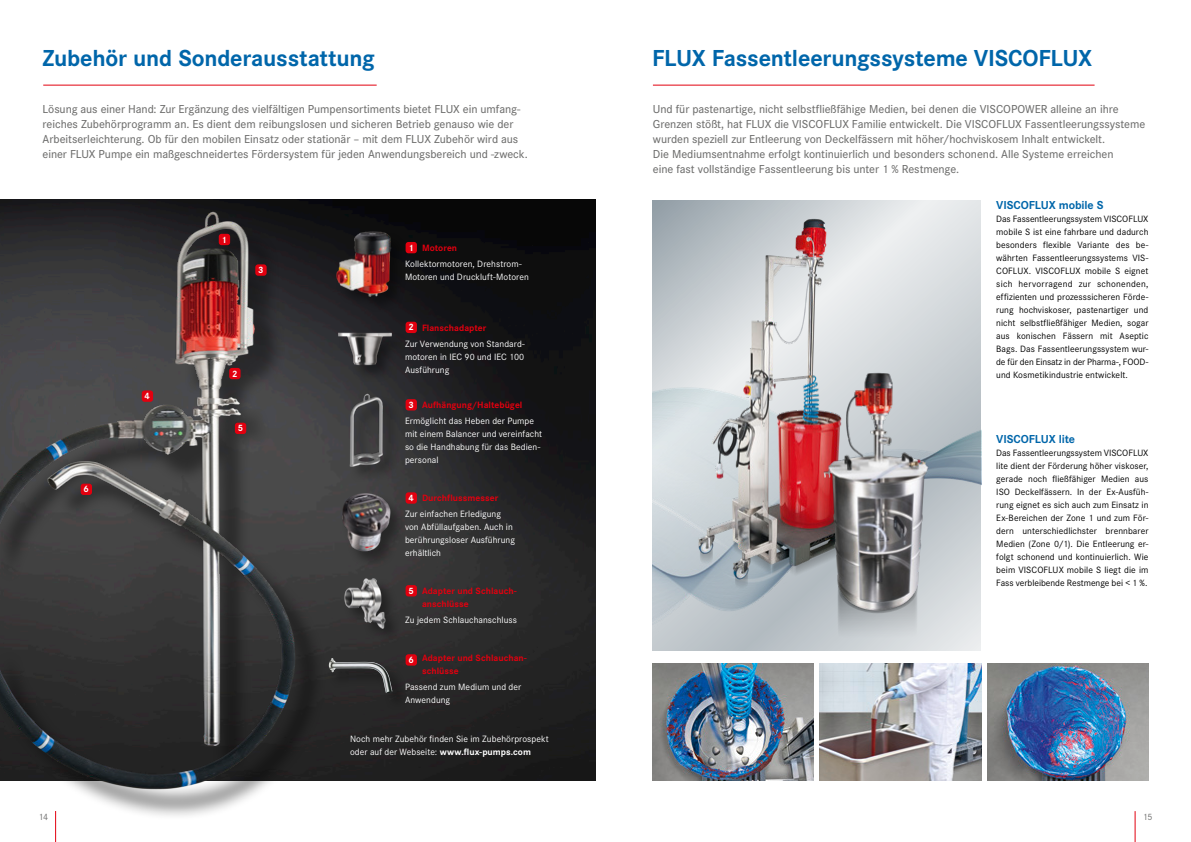
<style>
.page{position:relative;width:1191px;height:842px;background:#fff}
.page>*{position:absolute;margin:0;border:0;box-sizing:border-box;transform-origin:0 0}
.t1{font:700 24px "Corporate S";letter-spacing:-.01em;color:#06a}
.t2{font:500 12px/15px "Corporate S";letter-spacing:-.005em;color:#6f6f6e}
.t3{font:700 12px "Corporate S";letter-spacing:-.01em;color:#06a}
.t4{font:9.5px/13px "Corporate S";color:#000;text-align:justify}
.t5{font:9.5px/13px "Corporate S";letter-spacing:.005em;color:#fff}
.t6{font:700 9.5px/13px "Corporate S";letter-spacing:.005em;color:#e2000f}
.t7{font:700 9.5px "Corporate S";color:#fff}
.t8{font:9.5px "Corporate S";color:#6f6f6e}
.s1{font-weight:700}
</style>
<div class="page">
<img style="left:0;top:200px;width:595px;height:580px">
<hr style="left:653px;top:85px;width:441px;height:1px;background:#e2000f">
<hr style="left:43px;top:85px;width:334px;height:1px;background:#e2000f">
<img style="left:819px;top:663px;width:162px;height:117px">
<img style="left:652px;top:663px;width:161px;height:117px">
<img style="left:987px;top:663px;width:161px;height:117px">
<div style="left:341px;top:492px;width:65px;height:76px;background:#000;opacity:.4"></div>
<img style="left:334px;top:489px;width:63px;height:64px">
<div style="left:344px;top:577px;width:58px;height:67px;background:#343334"></div>
<img style="left:341px;top:574px;width:47px;height:57px">
<div style="left:0;top:220px;width:327px;height:600px;background:#000;opacity:.4"></div>
<img style="left:0;top:205px;width:306px;height:596px">
<div style="left:255px;top:264px;width:12px;height:12px;background:#e2000f;border-radius:3px"></div>
<div style="left:142px;top:390px;width:11px;height:12px;background:#e2000f;border-radius:3px"></div>
<div style="left:81px;top:484px;width:11px;height:11px;background:#e2000f;border-radius:3px"></div>
<div style="left:235px;top:423px;width:11px;height:11px;background:#e2000f;border-radius:3px"></div>
<div style="left:229px;top:368px;width:11px;height:11px;background:#e2000f;border-radius:3px"></div>
<div style="left:405px;top:242px;width:12px;height:11px;background:#e2000f;border-radius:3px"></div>
<div style="left:405px;top:492px;width:12px;height:12px;background:#e2000f;border-radius:3px"></div>
<div style="left:405px;top:399px;width:12px;height:11px;background:#e2000f;border-radius:3px"></div>
<div style="left:405px;top:322px;width:12px;height:11px;background:#e2000f;border-radius:3px"></div>
<div style="left:405px;top:585px;width:12px;height:11px;background:#e2000f;border-radius:3px"></div>
<div style="left:405px;top:654px;width:12px;height:12px;background:#e2000f;border-radius:3px"></div>
<div style="left:219px;top:234px;width:11px;height:11px;background:#e2000f;border-radius:3px"></div>
<div style="left:335px;top:231px;width:72px;height:82px;background:#000;opacity:.4"></div>
<img style="left:330px;top:227px;width:65px;height:73px">
<div style="left:349px;top:393px;width:51px;height:89px;background:#000;opacity:.4"></div>
<img style="left:342px;top:394px;width:47px;height:72px">
<div style="left:337px;top:331px;width:71px;height:50px;background:#000;opacity:.4"></div>
<img style="left:330px;top:327px;width:65px;height:43px">
<div style="left:328px;top:658px;width:81px;height:52px;background:#272727"></div>
<img style="left:329px;top:658px;width:63px;height:35px">
<svg style="left:652px;top:200px;width:329px;height:99px;background:#cfd4d8"></svg>
<img style="left:652px;top:299px;width:329px;height:352px">
<img style="left:666px;top:213px;width:249px;height:375px">
<svg style="left:733px;top:519px;width:184px;height:123px;background:#a2a4a8"></svg>
<img style="left:821px;top:343px;width:112px;height:270px">
<hr style="left:55px;top:811px;width:1px;height:31px;background:#e2000f">
<hr style="left:1134px;top:811px;width:1px;height:31px;background:#e2000f">
<p class="t1" style="left:43px;top:44px;width:334px">Zubehör und Sonderausstattung</p>
<p class="t1" style="left:652px;top:44px;width:441px">FLUX Fassentleerungssysteme VISCOFLUX</p>
<p class="t2" style="left:43px;top:101px;width:487px">Lösung aus einer Hand: Zur Ergänzung des vielfältigen Pumpensortiments bietet FLUX ein umfang&shy;reiches Zubehörprogramm an. Es dient dem reibungslosen und sicheren Betrieb genauso wie der Arbeitserleichterung. Ob für den mobilen Einsatz oder stationär – mit dem FLUX Zubehör wird aus einer FLUX Pumpe ein maßgeschneidertes Fördersystem für jeden Anwendungsbereich und -zweck.</p>
<p class="t2" style="left:653px;top:101px;width:494px">Und für pastenartige, nicht selbstfließfähige Medien, bei denen die VISCOPOWER alleine an ihre Grenzen stößt, hat FLUX die VISCOFLUX Familie entwickelt. Die VISCOFLUX Fassentleerungssysteme wurden speziell zur Entleerung von Deckelfässern mit höher/hochviskosem Inhalt entwickelt.<br>Die Mediumsentnahme erfolgt kontinuierlich und besonders schonend. Alle Systeme erreichen<br>eine fast vollständige Fassentleerung bis unter 1 % Restmenge.</p>
<p class="t3" style="left:996px;top:198px;width:109px">VISCOFLUX mobile S</p>
<p class="t4" style="left:996px;top:212px;width:154px">Das Fassentleerungssystem VISCOFLUX mobile S ist eine fahrbare und dadurch besonders flexible Variante des be&shy;währten Fassentleerungssystems VIS-COFLUX. VISCOFLUX mobile S eignet sich hervorragend zur schonenden, effizienten und prozesssicheren Förde&shy;rung hochviskoser, pastenartiger und nicht selbstfließfähiger Medien, sogar aus konischen Fässern mit Aseptic Bags. Das Fassentleerungssystem wur&shy;de für den Einsatz in der Pharma-, FOOD&shy;und Kosmetikindustrie entwickelt.</p>
<p class="t7" style="left:221px;top:234px;width:7px">1</p>
<p class="t7" style="left:408px;top:242px;width:7px">1</p>
<p class="t6" style="left:422px;top:242px;width:37px">Motoren</p>
<p class="t5" style="left:405px;top:257px;width:125px">Kollektormotoren, Drehstrom-<br>Motoren und Druckluft-Motoren</p>
<p class="t7" style="left:258px;top:265px;width:7px">3</p>
<p class="t7" style="left:408px;top:322px;width:7px">2</p>
<p class="t6" style="left:422px;top:321px;width:66px">Flanschadapter</p>
<p class="t5" style="left:405px;top:337px;width:121px;text-align:justify">Zur Verwendung von Standard&shy;motoren in IEC 90 und IEC 100<br>Ausführung</p>
<p class="t7" style="left:232px;top:368px;width:7px">2</p>
<p class="t7" style="left:83px;top:484px;width:7px">6</p>
<p class="t7" style="left:144px;top:391px;width:7px">4</p>
<p class="t7" style="left:238px;top:423px;width:7px">5</p>
<p class="t7" style="left:408px;top:399px;width:7px">3</p>
<p class="t6" style="left:422px;top:399px;width:102px">Aufhängung/Haltebügel</p>
<p class="t5" style="left:405px;top:414px;width:139px">Ermöglicht das Heben der Pumpe mit einem Balancer und vereinfacht so die Handhabung für das Bedien&shy;personal</p>
<p class="t6" style="left:422px;top:492px;width:78px">Durchflussmesser</p>
<p class="t5" style="left:405px;top:507px;width:111px">Zur einfachen Erledigung von Abfüllaufgaben. Auch in berührungsloser Ausführung erhältlich</p>
<p class="t7" style="left:408px;top:492px;width:7px">4</p>
<p class="t7" style="left:408px;top:585px;width:7px">5</p>
<p class="t6" style="left:422px;top:585px;width:96px">Adapter und Schlauch&shy;anschlüsse</p>
<p class="t5" style="left:405px;top:614px;width:113px">Zu jedem Schlauchanschluss</p>
<p class="t6" style="left:422px;top:652px;width:106px">Adapter und Schlauchan&shy;schlüsse</p>
<p class="t5" style="left:405px;top:680px;width:118px">Passend zum Medium und der<br>Anwendung</p>
<p class="t7" style="left:408px;top:654px;width:7px">6</p>
<p class="t5" style="left:350px;top:732px;width:200px">Noch mehr Zubehör finden Sie im Zubehörprospekt oder auf der Webseite: <span class="s1">www.flux-pumps.com</span></p>
<p class="t3" style="left:996px;top:432px;width:80px">VISCOFLUX lite</p>
<p class="t4" style="left:996px;top:446px;width:154px">Das Fassentleerungssystem VISCOFLUX lite dient der Förderung höher viskoser, gerade noch fließfähiger Medien aus ISO Deckelfässern. In der Ex-Ausfüh&shy;rung eignet es sich auch zum Einsatz in Ex-Bereichen der Zone 1 und zum För&shy;dern unterschiedlichster brennbarer Medien (Zone 0/1). Die Entleerung er&shy;folgt schonend und kontinuierlich. Wie beim VISCOFLUX mobile S liegt die im Fass verbleibende Restmenge bei &lt; 1 %.</p>
<p class="t8" style="left:38px;top:811px;width:11px">14</p>
<p class="t8" style="left:1142px;top:811px;width:11px">15</p>
</div>
